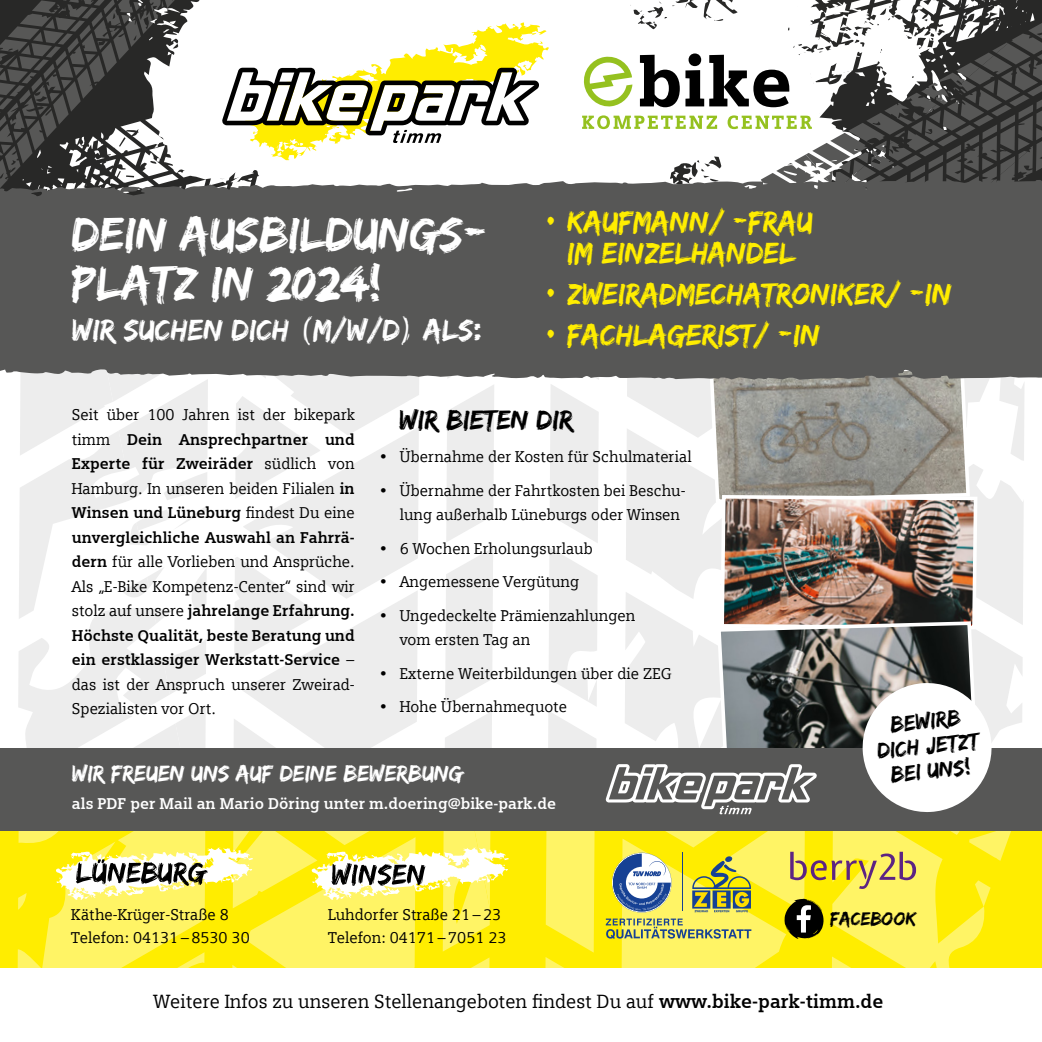
<style>
.page{position:relative;width:1042px;height:1042px;background:#fff}
.page>*{position:absolute;margin:0;border:0;box-sizing:border-box;transform-origin:0 0}
.t1{font:49.52px/49.5px "Edo SZ";color:#fff}
.t2{font:31.32px/31.3px "Edo SZ";color:#ffed00;text-align:center}
.t3{font:31.32px "Edo SZ";color:#fff}
.t4{font:28.35px "Edo SZ";color:#000}
.t5{font:23.62px "Edo SZ";color:#fff}
.t6{font:22.93px/24.8px "Edo SZ";color:#000;text-align:center}
.t7{font:19.25px "Siemens Slab";color:#000}
.t8{font:16.62px "Edo";color:#000}
.t9{font:15.75px/24.5px "Siemens Slab";color:#000}
.t10{font:700 15.75px "Siemens Slab";color:#fff}
.s1{font-weight:700}
</style>
<div class="page">
<svg style="left:18px;top:380px;width:581px;height:368px;fill:#f2f2f2"></svg>
<svg style="left:993px;top:380px;width:31px;height:360px;fill:#ededed"></svg>
<svg style="left:0;top:0;width:22px;height:176px;background:#3c3c3b"></svg>
<svg style="left:22px;top:0;width:503px;height:176px"></svg>
<svg style="left:630px;top:0;width:412px;height:176px"></svg>
<svg style="left:908px;top:6px;width:134px;height:170px;background:#515151"></svg>
<svg style="left:602px;top:13px;width:234px;height:150px"></svg>
<svg style="left:222px;top:23px;width:327px;height:153px"></svg>
<svg style="left:582px;top:53px;width:255px;height:76px"></svg>
<svg style="left:21px;top:830px;width:1021px;height:137px;background:#fdee33"></svg>
<div style="left:0;top:748px;width:1042px;height:82px;background:#575756"></div>
<svg style="left:54px;top:847px;width:199px;height:53px"></svg>
<svg style="left:310px;top:847px;width:199px;height:53px"></svg>
<img style="left:606px;top:380px;width:387px;height:434px">
<svg style="left:612px;top:853px;width:59px;height:59px"></svg>
<hr style="left:681px;top:852px;width:1px;height:58px;background:#164194">
<svg style="left:692px;top:856px;width:59px;height:56px;background:#b1b346"></svg>
<svg style="left:606px;top:918px;width:145px;height:21px;background:#bec16a"></svg>
<svg style="left:790px;top:852px;width:126px;height:37px;background:#dbc550"></svg>
<svg style="left:784px;top:899px;width:39px;height:40px;background:#5a5623"></svg>
<div style="left:0;top:176px;width:1042px;height:204px;background:#575756"></div>
<h1 class="t1" style="left:72px;top:207px;width:417px">DEIN AUSBILDUNGS-<br>PLATZ IN 2024!</h1>
<h2 class="t3" style="left:72px;top:311px;width:413px">WIR SUCHEN DICH (M/W/D) ALS:</h2>
<h2 class="t2" style="left:543px;top:205px;width:271px">· KAUFMANN/ -FRAU<br>IM EINZELHANDEL</h2>
<h2 class="t2" style="left:543px;top:272px;width:410px;line-height:40.8px;text-align:left">· ZWEIRADMECHATRONIKER/ -IN · FACHLAGERIST/ -IN</h2>
<p class="t9" style="left:72px;top:402px;width:284px;text-align:justify">Seit über 100 Jahren ist der bikepark timm <span class="s1">Dein Ansprechpartner und Experte für Zweiräder</span> südlich von Hamburg. In unseren beiden Filialen <span class="s1">in Winsen und Lüneburg</span> findest Du eine <span class="s1">unvergleichliche Auswahl an Fahrrä&shy;dern</span> für alle Vorlieben und Ansprüche.<br>Als „E-Bike Kompetenz-Center“ sind wir stolz auf unsere <span class="s1">jahrelange Erfahrung.<br>Höchste Qualität, beste Beratung und ein erstklassiger Werkstatt-Service</span> – das ist der Anspruch unserer Zweirad-Spezialisten vor Ort.</p>
<h3 class="t4" style="left:399px;top:403px;width:175px">WIR BIETEN DIR</h3>
<p class="t9" style="left:379px;top:444px;width:314px">• Übernahme der Kosten für Schulmaterial</p>
<p class="t9" style="left:400px;top:478px;width:287px;text-indent:-20px">• Übernahme der Fahrtkosten bei Beschu&shy;lung außerhalb Lüneburgs oder Winsen</p>
<p class="t9" style="left:379px;top:536px;width:215px">• 6 Wochen Erholungsurlaub</p>
<p class="t9" style="left:379px;top:569px;width:201px">• Angemessene Vergütung</p>
<p class="t9" style="left:400px;top:603px;width:237px;text-indent:-20px">• Ungedeckelte Prämienzahlungen vom ersten Tag an</p>
<p class="t9" style="left:379px;top:661px;width:294px">• Externe Weiterbildungen über die ZEG</p>
<p class="t9" style="left:379px;top:694px;width:189px">• Hohe Übernahmequote</p>
<h3 class="t5" style="left:72px;top:760px;width:393px">WIR FREUEN UNS AUF DEINE BEWERBUNG</h3>
<p class="t10" style="left:72px;top:794px;width:485px">als PDF per Mail an Mario Döring unter m.doering@bike-park.de</p>
<p class="t9" style="left:71px;top:903px;width:180px;line-height:22.8px">Käthe-Krüger-Straße 8<br>Telefon: 04131–8530 30</p>
<p class="t9" style="left:328px;top:903px;width:180px;line-height:22.8px">Luhdorfer Straße 21–23<br>Telefon: 04171–7051 23</p>
<h3 class="t6" style="left:873px;top:713px;width:104px;rotate:-6deg">BEWIRB<br>DICH JETZT<br>BEI UNS!</h3>
<p class="t8" style="left:830px;top:910px;width:87px">Facebook</p>
<p class="t7" style="left:154px;top:990px;width:731px">Weitere Infos zu unseren Stellenangeboten findest Du auf <span class="s1">www.bike-park-timm.de</span></p>
</div>
